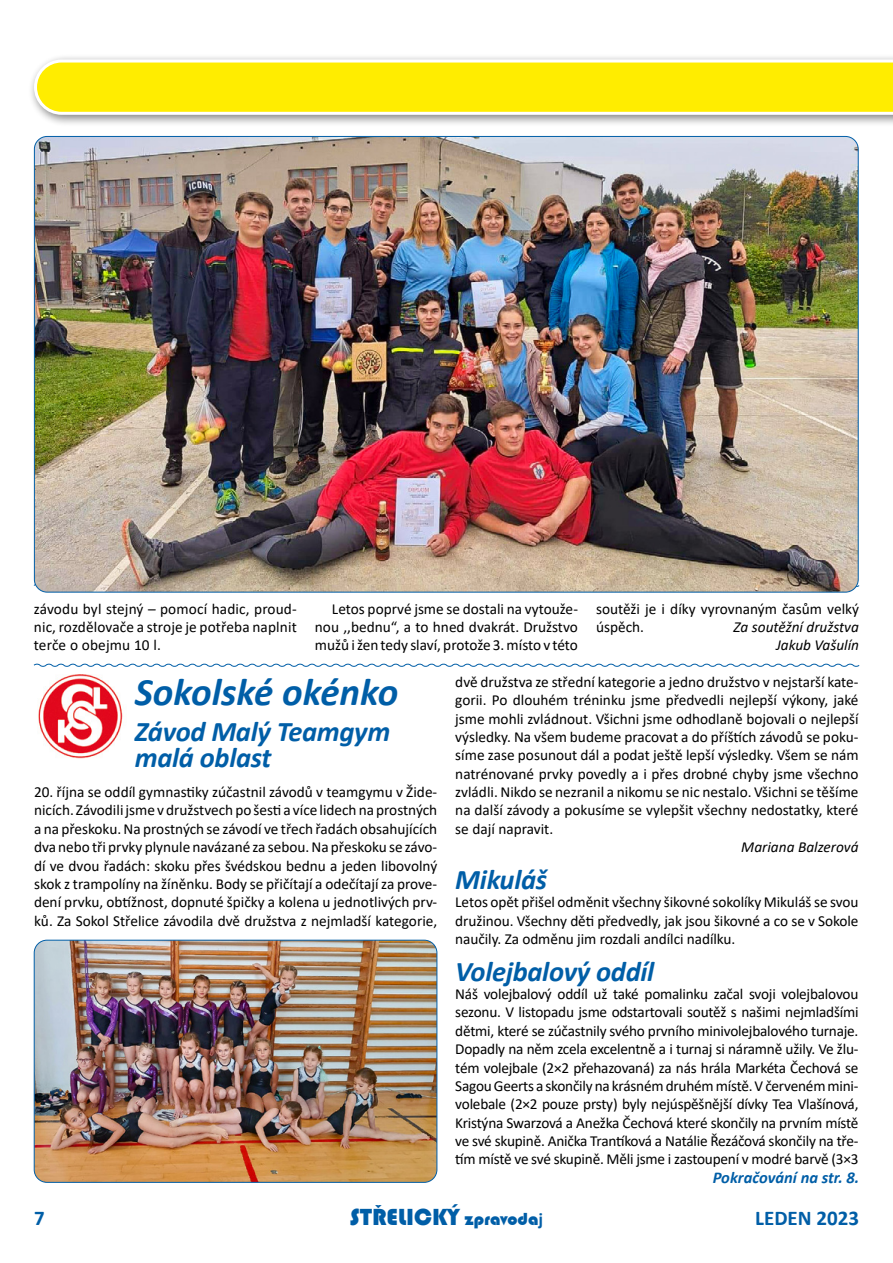
<style>
.page{position:relative;width:893px;height:1263px;background:#fff}
.page>*{position:absolute;margin:0;border:0;box-sizing:border-box;transform-origin:0 0}
.t1{font:italic 700 39px "Calibri";color:#005ea7}
.t2{font:italic 700 28.5px/25.5px "Calibri";letter-spacing:-.01em;color:#005ea7}
.t3{font:24px "Bauhaus 93";color:#005ea7}
.t4{font:700 21px "Calibri";color:#005ea7}
.t5{font:italic 700 16.5px "Calibri";color:#005ea7}
.t6{font:15.3px/18.3px "Calibri";letter-spacing:-.005em;color:#000;text-align:justify}
.t7{font:italic 15.3px/18.3px "Calibri";color:#000;text-align:right}
.s1{font-size:18px}
.s2{font-family:"Calibri";font-weight:700;font-size:18px}
</style>
<div class="page">
<div style="left:28px;top:53px;width:865px;height:74px;background:#000;opacity:.5"></div>
<svg style="left:34px;top:60px;width:859px;height:55px;background:#feee1c"></svg>
<svg style="left:33px;top:663px;width:827px;height:4px"></svg>
<img style="left:34px;top:136px;width:824px;height:456px">
<img style="left:38px;top:674px;width:85px;height:84px">
<img style="left:34px;top:940px;width:403px;height:242px">
<div style="left:34px;top:940px;width:403px;height:243px;border:1px solid #005ea7;border-radius:13px"></div>
<p class="t6" style="left:34px;top:599px;width:265px">závodu byl stejný – pomocí hadic, proud‑ nic, rozdělovače a stroje je potřeba naplnit terče o obejmu 10 l.</p>
<p class="t6" style="left:315px;top:599px;width:265px;text-indent:17px">Letos poprvé jsme se dostali na vytouže‑ nou ,,bednu“, a to hned dvakrát. Družstvo mužů i žen tedy slaví, protože 3. místo v této</p>
<p class="t6" style="left:596px;top:599px;width:265px">soutěži je i díky vyrovnaným časům velký úspěch.</p>
<p class="t7" style="left:734px;top:617px;width:127px">Za soutěžní družstva<br>Jakub Vašulín</p>
<h1 class="t1" style="left:135px;top:665px;width:265px">Sokolské okénko</h1>
<h2 class="t2" style="left:135px;top:718px;width:257px">Závod Malý Teamgym malá oblast</h2>
<p class="t6" style="left:34px;top:782px;width:405px">20. října se oddíl gymnastiky zúčastnil závodů v teamgymu v Žide‑ nicích. Závodili jsme v družstvech po šesti a více lidech na prostných a na přeskoku. Na prostných se závodí ve třech řadách obsahujících dva nebo tři prvky plynule navázané za sebou. Na přeskoku se závo‑ dí ve dvou řadách: skoku přes švédskou bednu a jeden libovolný skok z trampolíny na žíněnku. Body se přičítají a odečítají za prove‑ dení prvku, obtížnost, dopnuté špičky a kolena u jednotlivých prv‑ ků. Za Sokol Střelice závodila dvě družstva z nejmladší kategorie,</p>
<p class="t6" style="left:455px;top:672px;width:405px">dvě družstva ze střední kategorie a jedno družstvo v nejstarší kate‑ gorii. Po dlouhém tréninku jsme předvedli nejlepší výkony, jaké jsme mohli zvládnout. Všichni jsme odhodlaně bojovali o nejlepší výsledky. Na všem budeme pracovat a do příštích závodů se poku‑ síme zase posunout dál a podat ještě lepší výsledky. Všem se nám natrénované prvky povedly a i přes drobné chyby jsme všechno zvládli. Nikdo se nezranil a nikomu se nic nestalo. Všichni se těšíme na další závody a pokusíme se vylepšit všechny nedostatky, které se dají napravit.</p>
<p class="t7" style="left:741px;top:837px;width:119px">Mariana Balzerová</p>
<h2 class="t2" style="left:455px;top:866px;width:93px">Mikuláš</h2>
<p class="t6" style="left:455px;top:893px;width:405px">Letos opět přišel odměnit všechny šikovné sokolíky Mikuláš se svou družinou. Všechny děti předvedly, jak jsou šikovné a co se v Sokole naučily. Za odměnu jim rozdali andílci nadílku.</p>
<h2 class="t2" style="left:455px;top:957px;width:200px">Volejbalový oddíl</h2>
<p class="t6" style="left:455px;top:984px;width:405px">Náš volejbalový oddíl už také pomalinku začal svoji volejbalovou sezonu. V listopadu jsme odstartovali soutěž s našimi nejmladšími dětmi, které se zúčastnily svého prvního minivolejbalového turnaje.<br>Dopadly na něm zcela excelentně a i turnaj si náramně užily. Ve žlu‑ tém volejbale (2×2 přehazovaná) za nás hrála Markéta Čechová se Sagou Geerts a skončily na krásném druhém místě. Včerveném mini‑ volebale (2×2 pouze prsty) byly nejúspěšnější dívky Tea Vlašínová, Kristýna Swarzová a Anežka Čechová které skončily na prvním místě ve své skupině. Anička Trantíková a Natálie Řezáčová skončily na tře‑ tím místě ve své skupině. Měli jsme i zastoupení v modré barvě (3×3</p>
<p class="t5" style="left:713px;top:1165px;width:148px">Pokračování na str. 8.</p>
<h3 class="t4" style="left:34px;top:1203px;width:12px">7</h3>
<h3 class="t3" style="left:350px;top:1203px;width:195px">STRˇ ELICKÝ <span class="s1">zpravoda</span><span class="s2">j</span></h3>
<h3 class="t4" style="left:755px;top:1203px;width:105px">LEDEN 2023</h3>
</div>
